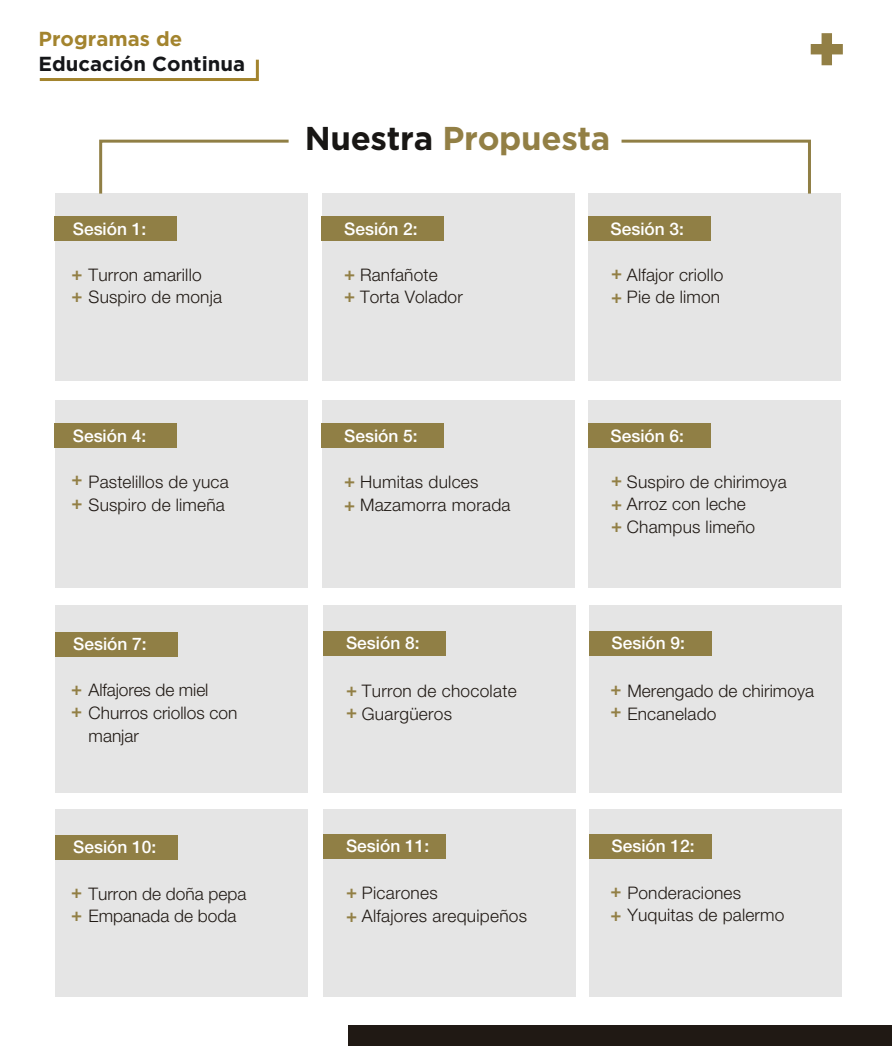
<style>
.page{position:relative;width:892px;height:1063px;background:#fff}
.page>*{position:absolute;margin:0;border:0;box-sizing:border-box;transform-origin:0 0}
.t1{font:700 33px "Gotham";letter-spacing:-.01em;color:#927f45}
.t2{font:700 20.25px "Gotham";color:#151619}
.t3{font:700 20.25px "Gotham";color:#a3842e}
.t4{font:700 18.45px "Helvetica Neue LT Std";color:#927f45}
.t5{font:300 17.25px/22.6px "Helvetica Neue LT Std";letter-spacing:.01em;color:#201914}
.t6{font:500 17.25px "Helvetica Neue LT Std";color:#fff}
.s1{font-weight:700;font-size:18.45px;color:#927f45}
.s2{color:#181614}
</style>
<div class="page">
<div style="left:323px;top:606px;width:253px;height:187px;background:#e5e5e5"></div>
<div style="left:323px;top:631px;width:123px;height:25px;background:#907f45"></div>
<div style="left:55px;top:606px;width:253px;height:187px;background:#e5e5e5"></div>
<div style="left:55px;top:632px;width:123px;height:24px;background:#907f45"></div>
<div style="left:588px;top:401px;width:253px;height:187px;background:#e5e5e5"></div>
<div style="left:588px;top:423px;width:122px;height:25px;background:#907f45"></div>
<div style="left:322px;top:401px;width:252px;height:187px;background:#e5e5e5"></div>
<div style="left:321px;top:423px;width:123px;height:25px;background:#907f45"></div>
<div style="left:588px;top:194px;width:253px;height:187px;background:#e5e5e5"></div>
<div style="left:588px;top:216px;width:122px;height:25px;background:#907f45"></div>
<div style="left:322px;top:194px;width:252px;height:187px;background:#e5e5e5"></div>
<div style="left:321px;top:216px;width:123px;height:25px;background:#907f45"></div>
<div style="left:55px;top:401px;width:253px;height:187px;background:#e5e5e5"></div>
<div style="left:55px;top:423px;width:122px;height:25px;background:#907f45"></div>
<div style="left:55px;top:194px;width:253px;height:187px;background:#e5e5e5"></div>
<div style="left:55px;top:216px;width:122px;height:25px;background:#907f45"></div>
<svg style="left:618px;top:139px;width:194px;height:55px"></svg>
<svg style="left:98px;top:139px;width:194px;height:55px"></svg>
<svg style="left:811px;top:33px;width:32px;height:32px"></svg>
<svg style="left:39px;top:59px;width:220px;height:22px"></svg>
<div style="left:348px;top:1025px;width:544px;height:21px;background:#201914"></div>
<div style="left:589px;top:606px;width:253px;height:187px;background:#e5e5e5"></div>
<div style="left:589px;top:631px;width:122px;height:25px;background:#907f45"></div>
<div style="left:323px;top:809px;width:253px;height:187px;background:#e5e5e5"></div>
<div style="left:323px;top:835px;width:123px;height:24px;background:#907f45"></div>
<div style="left:55px;top:809px;width:253px;height:187px;background:#e5e5e5"></div>
<div style="left:55px;top:835px;width:123px;height:25px;background:#907f45"></div>
<div style="left:589px;top:809px;width:253px;height:187px;background:#e5e5e5"></div>
<div style="left:589px;top:835px;width:122px;height:24px;background:#907f45"></div>
<p class="t3" style="left:39px;top:27px;width:145px">Programas de</p>
<p class="t2" style="left:39px;top:52px;width:208px">Educación Continua</p>
<p class="t6" style="left:73px;top:219px;width:75px">Sesión 1:</p>
<p class="t5" style="left:71px;top:263px;width:152px"><span class="s1">+</span> Turron amarillo<br><span class="s1">+</span> Suspiro de monja</p>
<p class="t6" style="left:73px;top:426px;width:75px">Sesión 4:</p>
<p class="t5" style="left:71px;top:470px;width:159px"><sup>+</sup> Pastelillos de yuca <span class="s1">+</span> Suspiro de limeña</p>
<h1 class="t1" style="left:305px;top:119px;width:307px"><span class="s2">Nuestra</span> Propuesta</h1>
<p class="t6" style="left:344px;top:219px;width:75px">Sesión 2:</p>
<p class="t5" style="left:344px;top:263px;width:120px"><span class="s1">+</span> Ranfañote<br><span class="s1">+</span> Torta Volador</p>
<p class="t6" style="left:344px;top:426px;width:75px">Sesión 5:</p>
<p class="t5" style="left:344px;top:470px;width:168px"><span class="s1">+</span> Humitas dulces<br><span class="s1">+</span> Mazamorra morada</p>
<p class="t6" style="left:611px;top:219px;width:75px">Sesión 3:</p>
<p class="t5" style="left:611px;top:263px;width:114px"><span class="s1">+</span> Alfajor criollo <span class="s1">+</span> Pie de limon</p>
<p class="t6" style="left:611px;top:426px;width:75px">Sesión 6:</p>
<p class="t5" style="left:611px;top:470px;width:177px"><span class="s1">+</span> Suspiro de chirimoya <span class="s1">+</span> Arroz con leche<br><span class="s1">+</span> Champus limeño</p>
<p class="t6" style="left:346px;top:632px;width:75px">Sesión 8:</p>
<p class="t5" style="left:346px;top:679px;width:172px"><span class="s1">+</span> Turron de chocolate <span class="s1">+</span> Guargüeros</p>
<p class="t6" style="left:612px;top:632px;width:75px">Sesión 9:</p>
<p class="t5" style="left:627px;top:679px;width:188px">Merengado de chirimoya<br>Encanelado</p>
<p class="t6" style="left:73px;top:634px;width:75px">Sesión 7:</p>
<p class="t5" style="left:71px;top:679px;width:139px"><span class="s1">+</span> Alfajores de miel</p>
<p class="t5" style="left:89px;top:724px;width:52px">manjar</p>
<p class="t4" style="left:611px;top:677px;width:13px">+</p>
<p class="t5" style="left:71px;top:701px;width:168px"><span class="s1">+</span> Churros criollos con</p>
<p class="t4" style="left:611px;top:699px;width:13px">+</p>
<p class="t6" style="left:73px;top:837px;width:85px">Sesión 10:</p>
<p class="t5" style="left:71px;top:882px;width:177px"><span class="s1">+</span> Turron de doña pepa <span class="s1">+</span> Empanada de boda</p>
<p class="t6" style="left:346px;top:836px;width:85px">Sesión 11:</p>
<p class="t5" style="left:346px;top:881px;width:183px"><span class="s1">+</span> Picarones<br><span class="s1">+</span> Alfajores arequipeños</p>
<p class="t6" style="left:612px;top:836px;width:85px">Sesión 12:</p>
<p class="t5" style="left:611px;top:882px;width:175px;line-height:21.6px;text-indent:17px">Ponderaciones<br><span class="s1">+</span> Yuquitas de palermo</p>
<p class="t4" style="left:611px;top:879px;width:13px">+</p>
</div>
